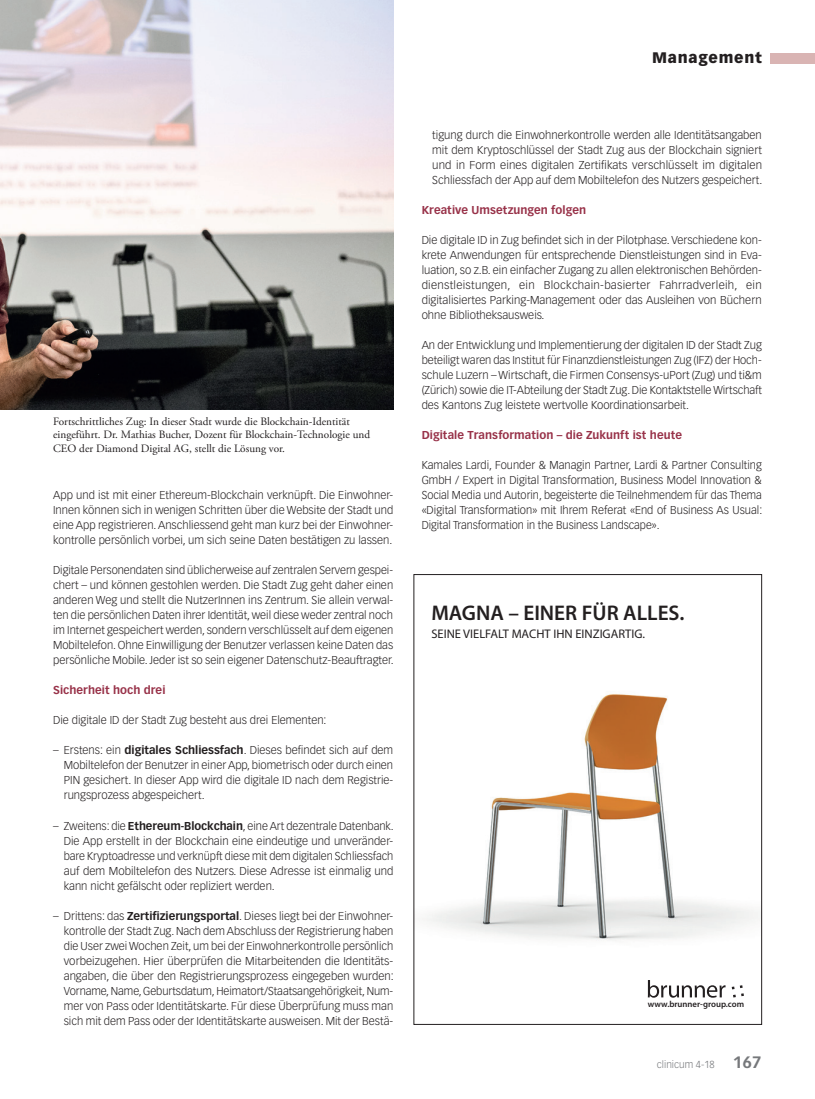
<style>
.page{position:relative;width:815px;height:1099px;background:#fff}
.page>*{position:absolute;margin:0;border:0;box-sizing:border-box;transform-origin:0 0}
.t1{font:600 21.25px "Myriad Pro";color:#231f20}
.t2{font:900 15px "Vectora LT Std";letter-spacing:.05em;color:#231f20}
.t3{font:12.5px "Myriad Pro";color:#231f20}
.Lauftext{font:300 11.25px/15px "Vectora LT Std";color:#231f20;text-align:justify}
.Legende{font:11.25px/13.5px "Adobe Garamond Pro";color:#231f20}
.ZT_MM{font:700 11.25px "Vectora LT Std";letter-spacing:.005em;color:#983249}
.t4{font:300 10px "Vectora LT Std";color:#76787b}
.t5{font:600 8.75px "Myriad Pro";color:#231f20}
.s1{font-weight:700}
.s2{font-weight:700;font-size:16.25px}
</style>
<div class="page">
<div style="left:770px;top:53px;width:45px;height:10px;background:#d9b4b3"></div>
<img style="left:0;top:0;width:393px;height:409px">
<img style="left:422px;top:694px;width:338px;height:247px">
<svg style="left:648px;top:980px;width:78px;height:17px"></svg>
<svg style="left:732px;top:985px;width:12px;height:12px"></svg>
<div style="left:414px;top:574px;width:348px;height:450px;border:1px solid #231f20"></div>
<p class="Legende" style="left:53px;top:414px;width:318px">Fortschrittliches Zug: In dieser Stadt wurde die Blockchain-Identität eingeführt. Dr. Mathias Bucher, Dozent für Blockchain-Technologie und<br>CEO der Diamond Digital AG, stellt die Lösung vor.</p>
<p class="Lauftext" style="left:53px;top:488px;width:342px">App und ist mit einer Ethereum-Blockchain verknüpft. Die Einwohner-Innen können sich in wenigen Schritten über die Website der Stadt und eine App registrieren. Anschliessend geht man kurz bei der Einwohner&shy;kontrolle persönlich vorbei, um sich seine Daten bestätigen zu lassen.</p>
<p class="Lauftext" style="left:53px;top:563px;width:342px">Digitale Personendaten sind üblicherweise auf zentralen Servern gespei&shy;chert – und können gestohlen werden. Die Stadt Zug geht daher einen anderen Weg und stellt die NutzerInnen ins Zentrum. Sie allein verwal&shy;ten die persönlichen Daten ihrer Identität, weil diese weder zentral noch im Internet gespeichert werden, sondern verschlüsselt auf dem eigenen Mobiltelefon. Ohne Einwilligung der Benutzer verlassen keine Daten das persönliche Mobile. Jeder ist so sein eigener Datenschutz-Beauftragter.</p>
<p class="ZT_MM" style="left:53px;top:683px;width:114px">Sicherheit hoch drei</p>
<p class="Lauftext" style="left:53px;top:713px;width:275px">Die digitale ID der Stadt Zug besteht aus drei Elementen:</p>
<p class="Lauftext" style="left:64px;top:743px;width:331px;text-indent:-11px">– Erstens: ein <span class="s1">digitales Schliessfach</span>. Dieses befindet sich auf dem Mobiltelefon der Benutzer in einer App, biometrisch oder durch einen PIN gesichert. In dieser App wird die digitale ID nach dem Registrie&shy;rungsprozess abgespeichert.</p>
<p class="Lauftext" style="left:64px;top:818px;width:331px;text-indent:-11px">– Zweitens: die <span class="s1">Ethereum-Blockchain</span>, eine Art dezentrale Datenbank.<br>Die App erstellt in der Blockchain eine eindeutige und unveränder&shy;bare Kryptoadresse und verknüpft diese mit dem digitalen Schliessfach auf dem Mobiltelefon des Nutzers. Diese Adresse ist einmalig und kann nicht gefälscht oder repliziert werden.</p>
<p class="Lauftext" style="left:64px;top:908px;width:331px;text-indent:-11px">– Drittens: das <span class="s1">Zertifizierungsportal</span>. Dieses liegt bei der Einwohner&shy;kontrolle der Stadt Zug. Nach dem Abschluss der Registrierung haben die User zwei Wochen Zeit, um bei der Einwohnerkontrolle persönlich vorbeizugehen. Hier überprüfen die Mitarbeitenden die Identitäts&shy;angaben, die über den Registrierungsprozess eingegeben wurden:<br>Vorname, Name, Geburtsdatum, Heimatort/Staatsangehörigkeit, Num&shy;mer von Pass oder Identitätskarte. Für diese Überprüfung muss man sich mit dem Pass oder der Identitätskarte ausweisen. Mit der Bestä-</p>
<h2 class="t2" style="left:652px;top:49px;width:111px">Management</h2>
<p class="Lauftext" style="left:432px;top:128px;width:331px">tigung durch die Einwohnerkontrolle werden alle Identitätsangaben mit dem Kryptoschlüssel der Stadt Zug aus der Blockchain signiert und in Form eines digitalen Zertifikats verschlüsselt im digitalen Schliessfach der App auf dem Mobiltelefon des Nutzers gespeichert.</p>
<p class="ZT_MM" style="left:422px;top:203px;width:166px">Kreative Umsetzungen folgen</p>
<p class="Lauftext" style="left:422px;top:233px;width:342px">Die digitale ID in Zug befindet sich in der Pilotphase. Verschiedene kon&shy;krete Anwendungen für entsprechende Dienstleistungen sind in Eva&shy;luation, so z.B. ein einfacher Zugang zu allen elektronischen Behörden&shy;dienstleistungen, ein Blockchain-basierter Fahrradverleih, ein digitalisiertes Parking-Management oder das Ausleihen von Büchern ohne Bibliotheksausweis.</p>
<p class="Lauftext" style="left:422px;top:338px;width:342px">An der Entwicklung und Implementierung der digitalen ID der Stadt Zug beteiligt waren das Institut für Finanzdienstleistungen Zug (IFZ) der Hoch&shy;schule Luzern – Wirtschaft, die Firmen Consensys-uPort (Zug) und ti&amp;m (Zürich) sowie die IT-Abteilung der Stadt Zug. Die Kontaktstelle Wirtschaft des Kantons Zug leistete wertvolle Koordinationsarbeit.</p>
<p class="ZT_MM" style="left:422px;top:428px;width:262px">Digitale Transformation – die Zukunft ist heute</p>
<p class="Lauftext" style="left:422px;top:458px;width:342px">Kamales Lardi, Founder &amp; Managin Partner, Lardi &amp; Partner Consulting GmbH / Expert in Digital Transformation, Business Model Innovation &amp; Social Media und Autorin, begeisterte die Teilnehmendem für das Thema «Digital Transformation» mit Ihrem Referat «End of Business As Usual:<br>Digital Transformation in the Business Landscape».</p>
<p class="t1" style="left:431px;top:599px;width:255px">MAGNA – EINER FÜR ALLES.</p>
<p class="t3" style="left:431px;top:626px;width:215px">SEINE VIELFALT MACHT IHN EINZIGARTIG.</p>
<p class="t5" style="left:648px;top:998px;width:98px">www.brunner-group.com</p>
<p class="t4" style="left:657px;top:1058px;width:106px">clinicum 4-18 <span class="s2">167</span></p>
</div>
